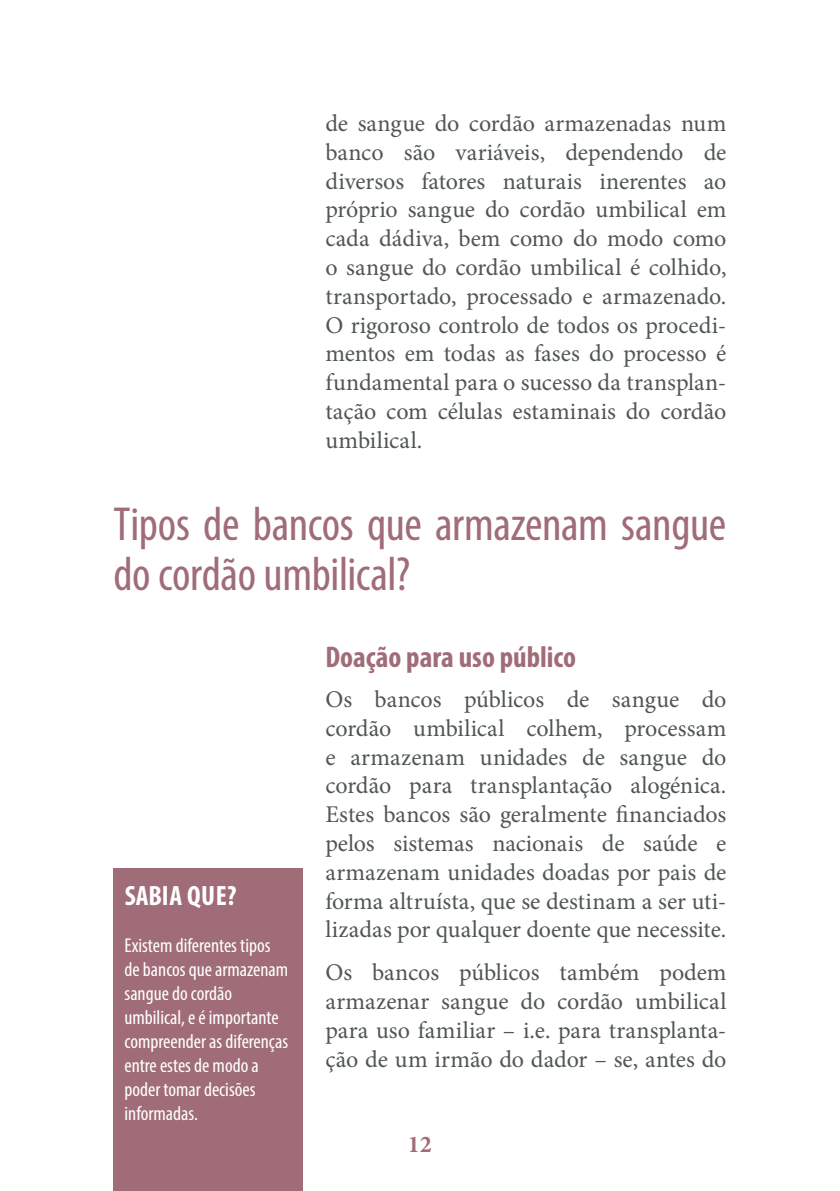
<style>
.page{position:relative;width:840px;height:1191px;background:#fff}
.page>*{position:absolute;margin:0;border:0;box-sizing:border-box;transform-origin:0 0}
.t1{font:condensed 48px/49.6px "Myriad Pro";letter-spacing:-.01em;color:#a06c77}
.t2{font:700 condensed 30px "Myriad Pro";color:#a06c77}
.t3{font:700 condensed 28px "Myriad Pro";letter-spacing:.005em;color:#fff}
.t4{font:24px/28.8px "Minion Pro";color:#505557;text-align:justify}
.t5{font:700 24px "Minion Pro";color:#a06c77}
.t6{font:condensed 20px/24px "Myriad Pro";color:#fff}
</style>
<div class="page">
<div style="left:113px;top:868px;width:189px;height:323px;background:#a06c77"></div>
<p class="t4" style="left:325px;top:109px;width:402px">de sangue do cordão armazenadas num banco são variáveis, dependendo de diversos fatores naturais inerentes ao próprio sangue do cordão umbilical em cada dádiva, bem como do modo como o sangue do cordão umbilical é colhido, transportado, processado e armazenado.<br>O rigoroso controlo de todos os procedi&shy;mentos em todas as fases do processo é fundamental para o sucesso da transplan&shy;tação com células estaminais do cordão umbilical.</p>
<h1 class="t1" style="left:113px;top:499px;width:614px">Tipos de bancos que armazenam sangue do cordão umbilical?</h1>
<p class="t3" style="left:125px;top:878px;width:113px">SABIA QUE?</p>
<p class="t6" style="left:124px;top:932px;width:165px">Existem diferentes tipos de bancos que armazenam sangue do cordão umbilical, e é importante compreender as diferenças entre estes de modo a poder tomar decisões informadas.</p>
<p class="t2" style="left:325px;top:638px;width:252px">Doação para uso público</p>
<p class="t4" style="left:325px;top:685px;width:402px">Os bancos públicos de sangue do cordão umbilical colhem, processam e armazenam unidades de sangue do cordão para transplantação alogénica.<br>Estes bancos são geralmente financiados pelos sistemas nacionais de saúde e armazenam unidades doadas por pais de forma altruísta, que se destinam a ser uti&shy;lizadas por qualquer doente que necessite.</p>
<p class="t4" style="left:325px;top:958px;width:402px">Os bancos públicos também podem armazenar sangue do cordão umbilical para uso familiar – i.e. para transplanta&shy;ção de um irmão do dador – se, antes do</p>
<p class="t5" style="left:408px;top:1127px;width:25px">12</p>
</div>
